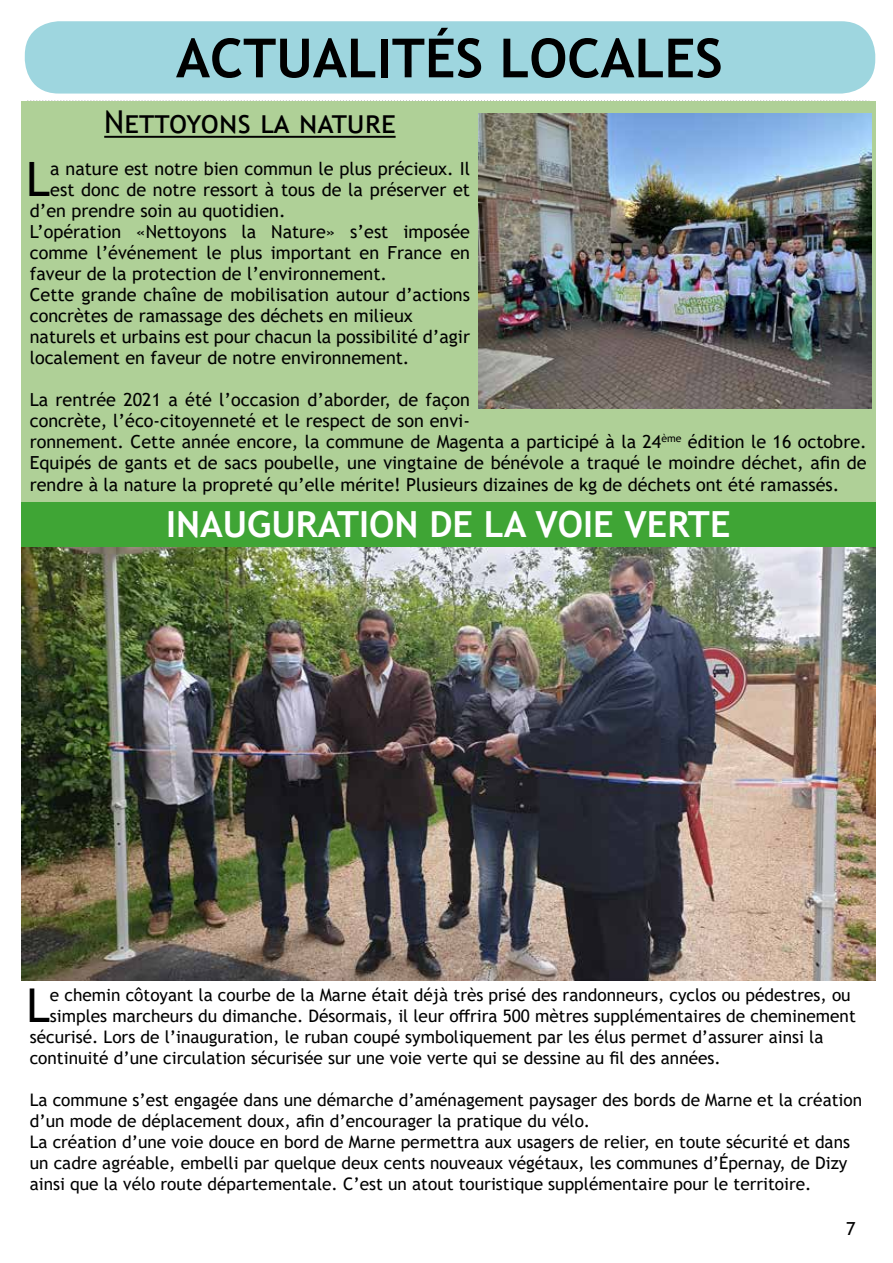
<style>
.page{position:relative;width:893px;height:1263px;background:#fff}
.page>*{position:absolute;margin:0;border:0;box-sizing:border-box;transform-origin:0 0}
.t1{font:700 54px "Trebuchet MS";color:#000}
.t2{font:47.4px "Trebuchet MS";color:#000}
.t3{font:46.65px "Trebuchet MS";color:#000}
.t4{font:700 36px "Trebuchet MS";color:#fff}
.t5{font:31.5px "Trebuchet MS";letter-spacing:.09em;color:#000}
.t6{font:18px/21.3px "Trebuchet MS";color:#000}
.t7{font:17.25px/21px "Trebuchet MS";color:#000}
</style>
<div class="page">
<img style="left:21px;top:546px;width:854px;height:434px">
<div style="left:21px;top:101px;width:854px;height:401px;background:#afd097"></div>
<hr style="left:104px;top:136px;width:292px;height:2px;background:#000">
<div style="left:21px;top:502px;width:854px;height:44px;background:#3fa535"></div>
<img style="left:479px;top:113px;width:393px;height:295px">
<div style="left:25px;top:21px;width:850px;height:73px;background:#9ed6df;border-radius:34px"></div>
<h1 class="t1" style="left:176px;top:24px;width:548px">ACTUALITÉS LOCALES</h1>
<h3 class="t5" style="left:104px;top:102px;width:293px">Nettoyons la nature</h3>
<h2 class="t2" style="left:26px;top:149px;width:25px">L</h2>
<p class="t6" style="left:50px;top:158px;width:421px">a nature est notre bien commun le plus précieux. Il</p>
<p class="t6" style="left:50px;top:179px;width:421px">est donc de notre ressort à tous de la préserver et</p>
<p class="t6" style="left:30px;top:200px;width:257px">d’en prendre soin au quotidien.</p>
<p class="t6" style="left:30px;top:221px;width:442px">L’opération «Nettoyons la Nature» s’est imposée</p>
<p class="t6" style="left:30px;top:242px;width:442px">comme l’événement le plus important en France en</p>
<p class="t6" style="left:30px;top:263px;width:359px">faveur de la protection de l’environnement.</p>
<p class="t6" style="left:30px;top:284px;width:442px">Cette grande chaîne de mobilisation autour d’actions</p>
<p class="t6" style="left:30px;top:305px;width:385px">concrètes de ramassage des déchets en milieux</p>
<p class="t6" style="left:30px;top:326px;width:442px">naturels et urbains est pour chacun la possibilité d’agir</p>
<p class="t6" style="left:30px;top:347px;width:381px">localement en faveur de notre environnement.</p>
<p class="t6" style="left:30px;top:389px;width:838px">La rentrée 2021 a été l’occasion d’aborder, de façon<br>concrète, l’éco-citoyenneté et le respect de son envi-<br>ronnement. Cette année encore, la commune de Magenta a participé à la 24<sup>ème</sup> édition le 16 octobre.<br>Equipés de gants et de sacs poubelle, une vingtaine de bénévole a traqué le moindre déchet, afin de rendre à la nature la propreté qu’elle mérite! Plusieurs dizaines de kg de déchets ont été ramassés.</p>
<h3 class="t4" style="left:166px;top:502px;width:566px">INAUGURATION DE LA VOIE VERTE</h3>
<h3 class="t3" style="left:26px;top:976px;width:25px">L</h3>
<p class="t7" style="left:50px;top:985px;width:802px">e chemin côtoyant la courbe de la Marne était déjà très prisé des randonneurs, cyclos ou pédestres, ou</p>
<p class="t7" style="left:50px;top:1006px;width:807px">simples marcheurs du dimanche. Désormais, il leur offrira 500 mètres supplémentaires de cheminement</p>
<p class="t7" style="left:30px;top:1027px;width:795px">sécurisé. Lors de l’inauguration, le ruban coupé symboliquement par les élus permet d’assurer ainsi la</p>
<p class="t7" style="left:30px;top:1048px;width:693px">continuité d’une circulation sécurisée sur une voie verte qui se dessine au fil des années.</p>
<p class="t7" style="left:30px;top:1090px;width:834px">La commune s’est engagée dans une démarche d’aménagement paysager des bords de Marne et la création d’un mode de déplacement doux, afin d’encourager la pratique du vélo.<br>La création d’une voie douce en bord de Marne permettra aux usagers de relier, en toute sécurité et dans un cadre agréable, embelli par quelque deux cents nouveaux végétaux, les communes d’Épernay, de Dizy ainsi que la vélo route départementale. C’est un atout touristique supplémentaire pour le territoire.</p>
<p class="t6" style="left:846px;top:1217px;width:11px">7</p>
</div>
